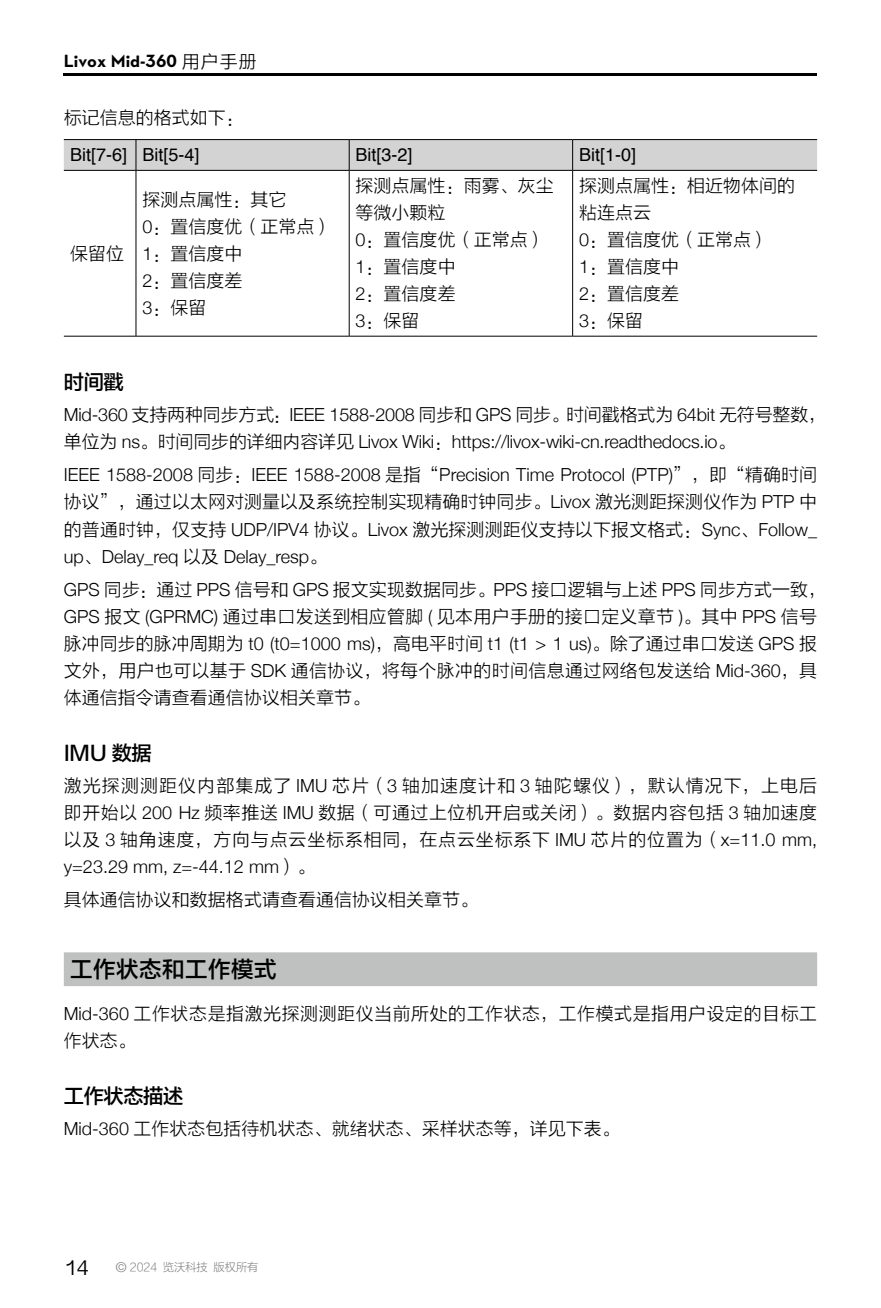
<style>
.page{position:relative;width:881px;height:1308px;background:#fff}
.page>*{position:absolute;margin:0;border:0;box-sizing:border-box;transform-origin:0 0}
.t1{font:22.5px "FZLTZHK GBK1 0";letter-spacing:.02em;color:#000}
.t2{font:20.25px "FZLTZHK GBK1 0";letter-spacing:-.02em;color:#000}
.t3{font:18px/27px "FZLTXHK";color:#000}
.t4{font:300 18px/27px "Helvetica Neue";color:#000}
.t5{font:18px/27px "FZLTXHK";letter-spacing:.025em;color:#000}
.t6{font:18px "Helvetica";color:#000}
.t7{font:700 18px "Dji";color:#000}
.t8{font:18px "Gujarati Sangam MN";color:#000}
.t9{font:11.25px "FZLTXHJW GB1 0";color:#7d7d7d}
.s1{font-family:"FZLTXHK";font-weight:400}
.s2{font-family:"Helvetica Neue";font-weight:300}
.s3{font-family:"Helvetica";font-weight:300;font-size:13.5px}
</style>
<div class="page">
<hr style="left:64px;top:74px;width:752px;height:2px;background:#000">
<div style="left:64px;top:952px;width:752px;height:34px;background:#bfc0c0"></div>
<svg style="left:64px;top:140px;width:752px;height:30px;background:#d0d0d1"></svg>
<hr style="left:64px;top:139px;width:72px;height:1px;background:#000">
<hr style="left:136px;top:139px;width:213px;height:1px;background:#000">
<hr style="left:135px;top:140px;width:1px;height:30px;background:#000">
<hr style="left:349px;top:139px;width:223px;height:1px;background:#000">
<hr style="left:572px;top:139px;width:244px;height:1px;background:#000">
<hr style="left:64px;top:170px;width:72px;height:1px;background:#000">
<hr style="left:136px;top:170px;width:213px;height:1px;background:#000">
<hr style="left:135px;top:171px;width:1px;height:165px;background:#000">
<hr style="left:349px;top:170px;width:223px;height:1px;background:#000">
<hr style="left:572px;top:170px;width:244px;height:1px;background:#000">
<hr style="left:64px;top:336px;width:72px;height:1px;background:#000">
<hr style="left:136px;top:336px;width:213px;height:1px;background:#000">
<hr style="left:349px;top:336px;width:223px;height:1px;background:#000">
<hr style="left:572px;top:336px;width:244px;height:1px;background:#000">
<hr style="left:348px;top:140px;width:1px;height:30px;background:#000">
<hr style="left:572px;top:140px;width:1px;height:30px;background:#000">
<hr style="left:348px;top:171px;width:1px;height:165px;background:#000">
<hr style="left:572px;top:171px;width:1px;height:165px;background:#000">
<p class="t7" style="left:64px;top:52px;width:194px">Livox Mid-360 <span class="s1">用户手册</span></p>
<p class="t3" style="left:64px;top:105px;width:181px">标记信息的格式如下：</p>
<p class="t6" style="left:70px;top:141px;width:131px">Bit[7-6] Bit[5-4]</p>
<p class="t6" style="left:355px;top:141px;width:59px">Bit[3-2]</p>
<p class="t6" style="left:578px;top:141px;width:59px">Bit[1-0]</p>
<p class="t3" style="left:70px;top:240px;width:55px">保留位</p>
<p class="t3" style="left:142px;top:186px;width:192px">探测点属性：其它<br><span class="s2">0</span>：置信度优（正常点）<br><span class="s2">1</span>：置信度中<br><span class="s2">2</span>：置信度差<br><span class="s2">3</span>：保留</p>
<p class="t3" style="left:355px;top:173px;width:199px">探测点属性：雨雾、灰尘等微小颗粒<br><span class="s2">0</span>：置信度优（正常点）<br><span class="s2">1</span>：置信度中<br><span class="s2">2</span>：置信度差<br><span class="s2">3</span>：保留</p>
<p class="t3" style="left:578px;top:173px;width:217px">探测点属性：相近物体间的粘连点云<br><span class="s2">0</span>：置信度优（正常点）<br><span class="s2">1</span>：置信度中<br><span class="s2">2</span>：置信度差<br><span class="s2">3</span>：保留</p>
<p class="t2" style="left:64px;top:371px;width:61px">时间戳</p>
<p class="t4" style="left:64px;top:400px;width:763px">Mid-360 <span class="s1">支持两种同步方式：</span>IEEE 1588-2008 <span class="s1">同步和</span> GPS <span class="s1">同步。时间戳格式为</span> 64bit <span class="s1">无符号整数，单位为</span> ns<span class="s1">。时间同步的详细内容详见</span> Livox Wiki<span class="s1">：</span>https://livox-wiki-cn.readthedocs.io<span class="s1">。</span></p>
<p class="t4" style="left:64px;top:460px;width:754px">IEEE 1588-2008 <span class="s1">同步：</span>IEEE 1588-2008 <span class="s1">是指“</span>Precision Time Protocol (PTP)<span class="s1">”，即“精确时间</span></p>
<p class="t3" style="left:64px;top:489px;width:754px">协议”，通过以太网对测量以及系统控制实现精确时钟同步。<span class="s2">Livox</span> 激光测距探测仪作为 <span class="s2">PTP</span> 中的普通时钟，仅支持 <span class="s2">UDP/IPV4</span> 协议。<span class="s2">Livox</span> 激光探测测距仪支持以下报文格式：<span class="s2">Sync</span>、<span class="s2">Follow_</span></p>
<p class="t4" style="left:64px;top:541px;width:265px">up<span class="s1">、</span>Delay_req <span class="s1">以及</span> Delay_resp<span class="s1">。</span></p>
<p class="t3" style="left:64px;top:576px;width:763px"><span class="s2">GPS</span> 同步：通过 <span class="s2">PPS</span> 信号和 <span class="s2">GPS</span> 报文实现数据同步。<span class="s2">PPS</span> 接口逻辑与上述 <span class="s2">PPS</span> 同步方式一致，<span class="s2">GPS</span> 报文 <span class="s2">(GPRMC)</span> 通过串口发送到相应管脚 <span class="s2">(</span> 见本用户手册的接口定义章节 <span class="s2">)</span>。其中 <span class="s2">PPS</span> 信号脉冲同步的脉冲周期为 <span class="s2">t0 (t0=1000 ms)</span>，高电平时间 <span class="s2">t1 (t1 &gt; 1 us)</span>。除了通过串口发送 <span class="s2">GPS</span> 报文外，用户也可以基于 <span class="s2">SDK</span> 通信协议，将每个脉冲的时间信息通过网络包发送给 <span class="s2">Mid-360</span>，具体通信指令请查看通信协议相关章节。</p>
<p class="t2" style="left:64px;top:741px;width:90px">IMU 数据</p>
<p class="t3" style="left:64px;top:772px;width:754px;text-align:justify">激光探测测距仪内部集成了 <span class="s2">IMU</span> 芯片（<span class="s2">3</span> 轴加速度计和 <span class="s2">3</span> 轴陀螺仪），默认情况下，上电后即开始以 <span class="s2">200 Hz</span> 频率推送 <span class="s2">IMU</span> 数据（可通过上位机开启或关闭）。数据内容包括 <span class="s2">3</span> 轴加速度以及 <span class="s2">3</span> 轴角速度，方向与点云坐标系相同，在点云坐标系下 <span class="s2">IMU</span> 芯片的位置为（<span class="s2">x=11.0 mm,</span></p>
<p class="t4" style="left:64px;top:851px;width:252px">y=23.29 mm, z=-44.12 mm<span class="s1">）。</span></p>
<p class="t3" style="left:64px;top:886px;width:416px">具体通信协议和数据格式请查看通信协议相关章节。</p>
<p class="t1" style="left:70px;top:956px;width:208px">工作状态和工作模式</p>
<p class="t5" style="left:64px;top:1000px;width:754px"><span class="s2">Mid-360</span> 工作状态是指激光探测测距仪当前所处的工作状态，工作模式是指用户设定的目标工作状态。</p>
<p class="t2" style="left:64px;top:1084px;width:121px">工作状态描述</p>
<p class="t3" style="left:64px;top:1115px;width:557px"><span class="s2">Mid-360</span> 工作状态包括待机状态、就绪状态、采样状态等，详见下表。</p>
<p class="t8" style="left:64px;top:1258px;width:26px">14</p>
<p class="t9" style="left:116px;top:1261px;width:144px"><span class="s3">©</span> 2024 览沃科技 版权所有</p>
</div>
